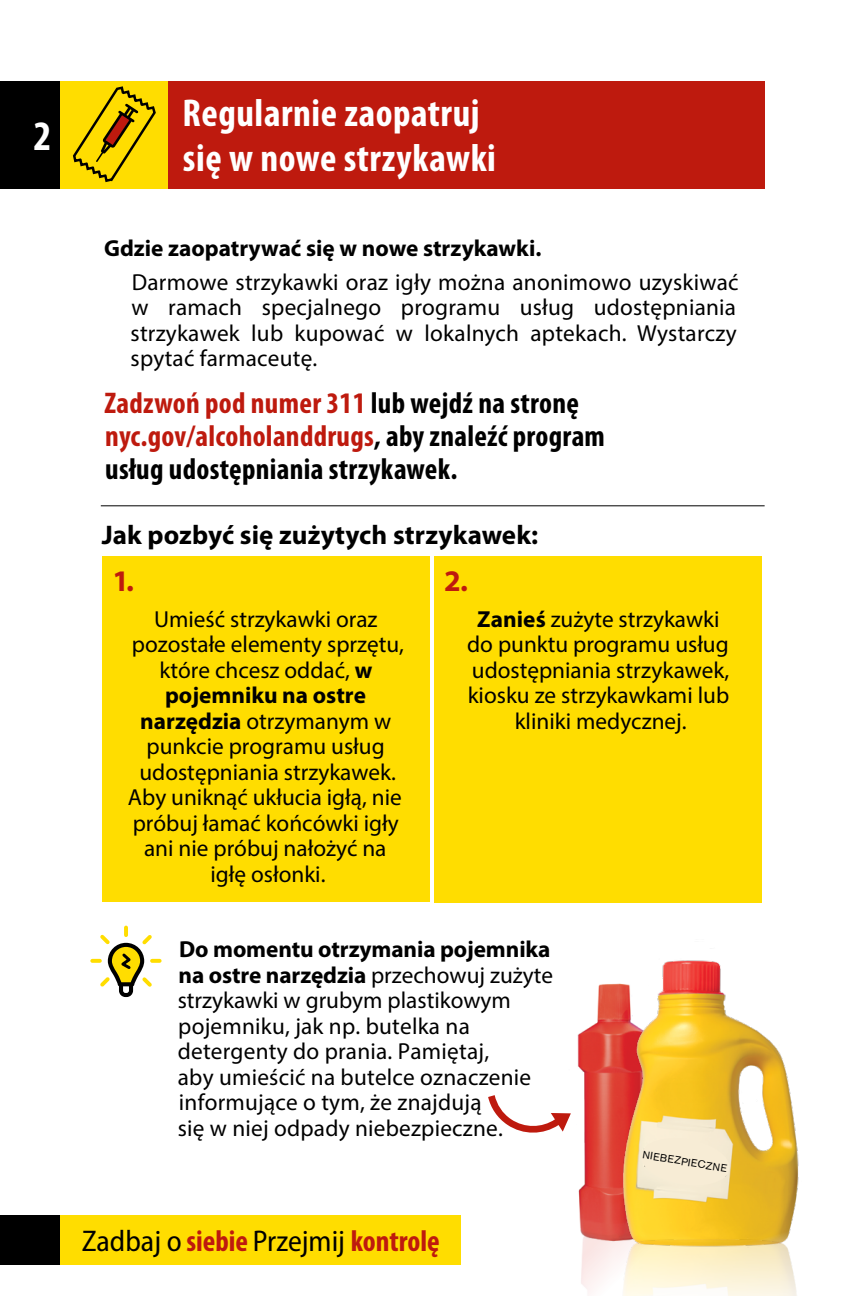
<style>
.page{position:relative;width:864px;height:1296px;background:#fff}
.page>*{position:absolute;margin:0;border:0;box-sizing:border-box;transform-origin:0 0}
.t1{font:700 condensed 42px "Myriad Pro";color:#fff}
.t2{font:700 condensed 39px/45px "Myriad Pro";letter-spacing:.015em;color:#fff}
.t3{font:700 condensed 30px/33px "Myriad Pro";letter-spacing:.01em;color:#000}
.t4{font:semi-condensed 30px "Myriad Pro";color:#000}
.t5{font:700 30px "Myriad Pro";color:#be1a0e}
.t6{font:700 27px "Myriad Pro";letter-spacing:.005em;color:#000}
.t7{font:23.4px/25.5px "Myriad Pro";color:#000;text-align:center}
.t8{font:700 23.4px "Myriad Pro";color:#000}
.t9{font:10.5px "Akzidenz Grotesk BQ";color:#000}
.s1{color:#be1a0e}
.s2{font-weight:700}
.s3{font-weight:700;font-stretch:condensed;color:#be1a0e}
</style>
<div class="page">
<hr style="left:101px;top:505px;width:664px;height:1px;background:#000">
<img style="left:484px;top:902px;width:249px;height:333px">
<img style="left:581px;top:1235px;width:9px;height:58px">
<img style="left:590px;top:921px;width:209px;height:286px">
<img style="left:590px;top:1207px;width:207px;height:89px">
<div style="left:168px;top:81px;width:597px;height:108px;background:#be1a0e"></div>
<div style="left:60px;top:81px;width:107px;height:108px;background:#fd0"></div>
<svg style="left:73px;top:86px;width:83px;height:97px"></svg>
<div style="left:0;top:81px;width:60px;height:108px;background:#000"></div>
<div style="left:102px;top:557px;width:327px;height:345px;background:#fd0"></div>
<div style="left:435px;top:556px;width:327px;height:346px;background:#fd0"></div>
<svg style="left:92px;top:928px;width:68px;height:69px"></svg>
<svg style="left:488px;top:1095px;width:83px;height:40px"></svg>
<div style="left:59px;top:1215px;width:401px;height:49px;background:#fd0"></div>
<div style="left:0;top:1215px;width:59px;height:49px;background:#000"></div>
<div style="left:639px;top:1135px;width:92px;height:53px;background:#f7ecd5"></div>
<p class="t1" style="left:34px;top:113px;width:19px">2</p>
<p class="t2" style="left:183px;top:91px;width:315px">Regularnie zaopatruj się w nowe strzykawki</p>
<p class="t8" style="left:104px;top:233px;width:439px">Gdzie zaopatrywać się w nowe strzykawki.</p>
<p class="t7" style="left:131px;top:269px;width:610px;text-align:justify">Darmowe strzykawki oraz igły można anonimowo uzyskiwać w ramach specjalnego programu usług udostępniania strzykawek lub kupować w lokalnych aptekach. Wystarczy spytać farmaceutę.</p>
<p class="t3" style="left:105px;top:387px;width:502px"><span class="s1">Zadzwoń pod numer 311</span> lub wejdź na stronę <span class="s1">nyc.gov/alcoholanddrugs</span>, aby znaleźć program usług udostępniania strzykawek.</p>
<p class="t6" style="left:102px;top:517px;width:438px">Jak pozbyć się zużytych strzykawek:</p>
<p class="t5" style="left:113px;top:561px;width:23px">1.</p>
<p class="t7" style="left:128px;top:606px;width:278px">Umieść strzykawki oraz pozostałe elementy sprzętu, które chcesz oddać, <span class="s2">w pojemniku na ostre narzędzia</span> otrzymanym w punkcie programu usług udostępniania strzykawek.<br>Aby uniknąć ukłucia igłą, nie próbuj łamać końcówki igły ani nie próbuj nałożyć na igłę osłonki.</p>
<p class="t5" style="left:444px;top:561px;width:25px">2.</p>
<p class="t7" style="left:467px;top:606px;width:264px"><span class="s2">Zanieś</span> zużyte strzykawki do punktu programu usług udostępniania strzykawek, kiosku ze strzykawkami lub kliniki medycznej.</p>
<p class="t7" style="left:178px;top:936px;width:377px;text-align:left"><span class="s2">Do momentu otrzymania pojemnika na ostre narzędzia</span> przechowuj zużyte strzykawki w grubym plastikowym pojemniku, jak np. butelka na detergenty do prania. Pamiętaj,<br>aby umieścić na butelce oznaczenie informujące o tym, że znajdują<br>się w niej odpady niebezpieczne.</p>
<p class="t4" style="left:82px;top:1225px;width:360px">Zadbaj o <span class="s3">siebie</span> Przejmij <span class="s3">kontrolę</span></p>
<p class="t9" style="left:644px;top:1148px;width:87px;rotate:10deg">NIEBEZPIECZNE</p>
</div>
